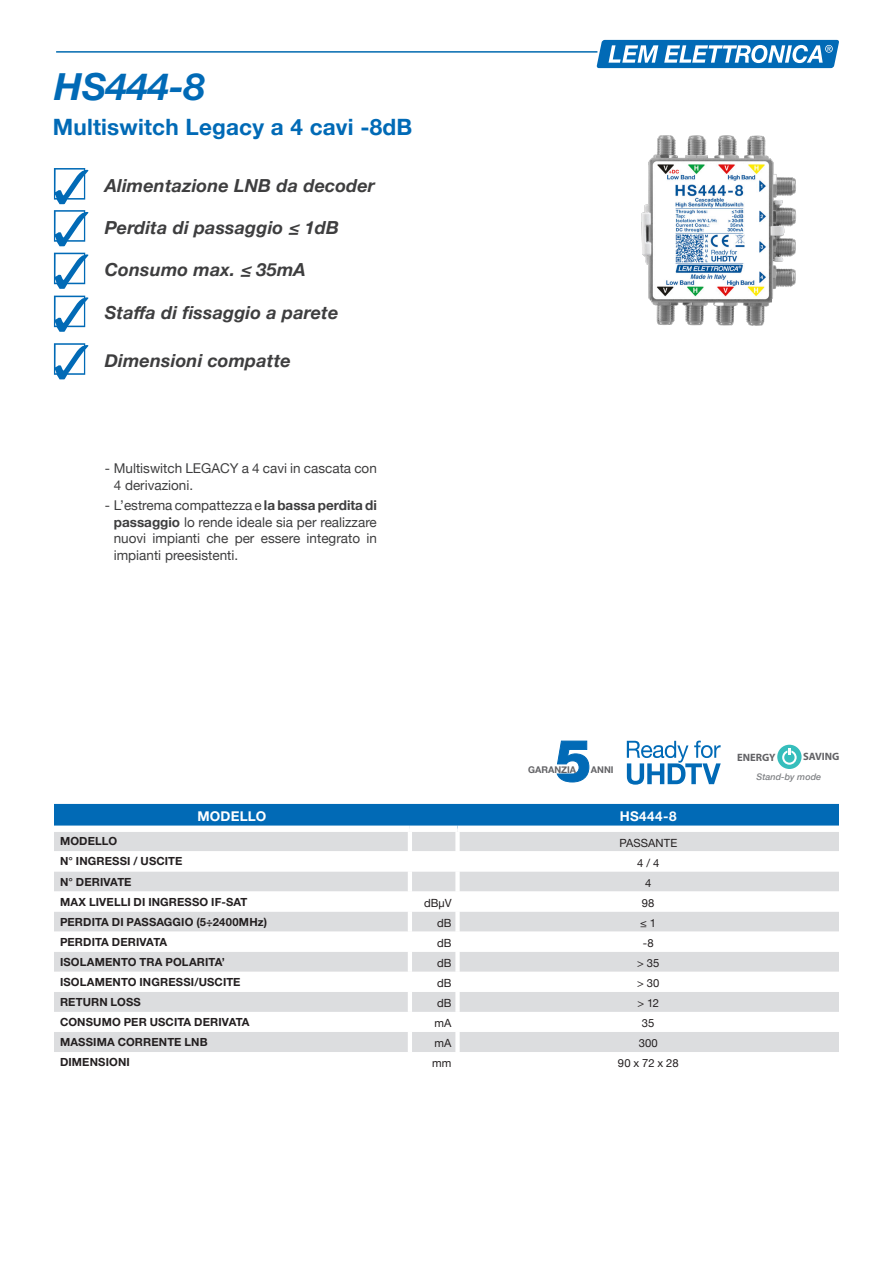
<style>
.page{position:relative;width:893px;height:1263px;background:#fff}
.page>*{position:absolute;margin:0;border:0;box-sizing:border-box;transform-origin:0 0}
.CODICE_Prodotto_ITA{font:italic 700 37.5px "Helvetica Neue LT Std";color:#016ab6}
.Elenco_puntato{font:700 22.5px "Helvetica Neue";letter-spacing:.01em;color:#016ab6}
.t1{font:italic 700 18px "Helvetica Neue";letter-spacing:.01em;color:#3e3e3f}
.Elenco_puntato_EN{font:13.5px/16.5px "Helvetica Neue";color:#3e3e3f}
.Intestazione_Tabelle_Codice{font:700 13.5px "Helvetica Neue LT Std";letter-spacing:.015em;color:#fff}
.Grassetto_Tabelle_ITA{font:700 11.25px "Helvetica Neue LT Std";letter-spacing:.01em;color:#231f20}
.Descriz_Tabelle_ITA{font:11.25px "Helvetica Neue";letter-spacing:.005em;color:#231f20}
.Colonna_dB_Dx{font:11.25px "Helvetica Neue";letter-spacing:.005em;color:#231f20}
.Descriz_Tabelle_EN{font:11.25px "Helvetica Neue";color:#231f20}
.t2{font:700 10.65px "Myriad Pro";color:#636366}
.t3{font:700 9.3px "Helvetica Neue";color:#636366}
.t4{font:italic 500 9px "Helvetica Neue";color:#808285}
.s1{font-weight:700}
</style>
<div class="page">
<svg style="left:596px;top:40px;width:243px;height:28px"></svg>
<hr style="left:56px;top:51px;width:541px;height:2px;background:#016aaf">
<div style="left:777px;top:745px;width:24px;height:24px;background:#36bebc;border-radius:50%"></div>
<svg style="left:782px;top:748px;width:15px;height:17px"></svg>
<svg style="left:627px;top:740px;width:94px;height:45px"></svg>
<svg style="left:557px;top:741px;width:32px;height:41px"></svg>
<svg style="left:54px;top:168px;width:34px;height:36px"></svg>
<svg style="left:54px;top:210px;width:34px;height:36px"></svg>
<svg style="left:54px;top:296px;width:34px;height:36px"></svg>
<svg style="left:54px;top:343px;width:34px;height:36px"></svg>
<svg style="left:54px;top:253px;width:34px;height:36px"></svg>
<img style="left:641px;top:135px;width:155px;height:191px">
<div style="left:54px;top:804px;width:785px;height:21px;background:#016ab6"></div>
<div style="left:54px;top:832px;width:785px;height:19px;background:#dcdddf"></div>
<svg style="left:54px;top:871px;width:785px;height:181px;fill:#dcdddf"></svg>
<hr style="left:408px;top:832px;width:4px;height:19px;background:#fff">
<div style="left:455px;top:832px;width:5px;height:19px;background:#fff"></div>
<hr style="left:408px;top:871px;width:4px;height:20px;background:#fff">
<div style="left:455px;top:871px;width:5px;height:20px;background:#fff"></div>
<hr style="left:408px;top:891px;width:4px;height:20px;background:#fff">
<div style="left:455px;top:891px;width:5px;height:20px;background:#fff"></div>
<hr style="left:408px;top:911px;width:4px;height:21px;background:#fff">
<div style="left:455px;top:911px;width:5px;height:21px;background:#fff"></div>
<hr style="left:408px;top:932px;width:4px;height:20px;background:#fff">
<div style="left:455px;top:932px;width:5px;height:20px;background:#fff"></div>
<hr style="left:408px;top:952px;width:4px;height:20px;background:#fff">
<div style="left:455px;top:952px;width:5px;height:20px;background:#fff"></div>
<hr style="left:408px;top:972px;width:4px;height:20px;background:#fff">
<div style="left:455px;top:972px;width:5px;height:20px;background:#fff"></div>
<hr style="left:408px;top:992px;width:4px;height:20px;background:#fff">
<div style="left:455px;top:992px;width:5px;height:20px;background:#fff"></div>
<hr style="left:408px;top:1012px;width:4px;height:20px;background:#fff">
<div style="left:455px;top:1012px;width:5px;height:20px;background:#fff"></div>
<hr style="left:408px;top:1032px;width:4px;height:20px;background:#fff">
<div style="left:455px;top:1032px;width:5px;height:20px;background:#fff"></div>
<p class="CODICE_Prodotto_ITA" style="left:54px;top:64px;width:152px">HS444-8</p>
<p class="Elenco_puntato" style="left:53px;top:110px;width:361px">Multiswitch Legacy a 4 cavi -8dB</p>
<p class="t1" style="left:105px;top:171px;width:272px">Alimentazione LNB da decoder</p>
<p class="t1" style="left:105px;top:213px;width:236px">Perdita di passaggio ≤ 1dB</p>
<p class="t1" style="left:105px;top:256px;width:203px">Consumo max. ≤ 35mA</p>
<p class="t1" style="left:105px;top:299px;width:235px">Staffa di fissaggio a parete</p>
<p class="t1" style="left:105px;top:346px;width:188px">Dimensioni compatte</p>
<p class="Elenco_puntato_EN" style="left:114px;top:461px;width:265px;text-indent:-9px">- Multiswitch LEGACY a 4 cavi in cascata con<br>4 derivazioni.</p>
<p class="Elenco_puntato_EN" style="left:114px;top:498px;width:265px;text-align:justify;text-indent:-9px">- L’estrema compattezza e <span class="s1">la bassa perdita di passaggio</span> lo rende ideale sia per realizzare nuovi impianti che per essere integrato in impianti preesistenti.</p>
<p class="t3" style="left:528px;top:762px;width:50px">GARANZIA</p>
<p class="t3" style="left:591px;top:762px;width:24px">ANNI</p>
<p class="Intestazione_Tabelle_Codice" style="left:197px;top:808px;width:70px">MODELLO</p>
<p class="Intestazione_Tabelle_Codice" style="left:620px;top:808px;width:58px">HS444-8</p>
<p class="Grassetto_Tabelle_ITA" style="left:60px;top:834px;width:59px">MODELLO</p>
<p class="Descriz_Tabelle_ITA" style="left:619px;top:834px;width:59px">PASSANTE</p>
<p class="Grassetto_Tabelle_ITA" style="left:60px;top:854px;width:124px">N° INGRESSI / USCITE</p>
<p class="Descriz_Tabelle_ITA" style="left:637px;top:854px;width:24px">4 / 4</p>
<p class="Grassetto_Tabelle_ITA" style="left:60px;top:874px;width:73px">N° DERIVATE</p>
<p class="Descriz_Tabelle_ITA" style="left:645px;top:875px;width:8px">4</p>
<p class="Grassetto_Tabelle_ITA" style="left:60px;top:894px;width:189px">MAX LIVELLI DI INGRESSO IF-SAT</p>
<p class="Colonna_dB_Dx" style="left:424px;top:895px;width:29px">dBµV</p>
<p class="Descriz_Tabelle_ITA" style="left:642px;top:895px;width:14px">98</p>
<p class="Grassetto_Tabelle_ITA" style="left:60px;top:915px;width:209px">PERDITA DI PASSAGGIO (5÷2400MHz)</p>
<p class="Colonna_dB_Dx" style="left:437px;top:915px;width:16px">dB</p>
<p class="Descriz_Tabelle_ITA" style="left:640px;top:915px;width:17px">≤ 1</p>
<p class="Grassetto_Tabelle_ITA" style="left:60px;top:935px;width:109px">PERDITA DERIVATA</p>
<p class="Colonna_dB_Dx" style="left:437px;top:935px;width:16px">dB</p>
<p class="Descriz_Tabelle_ITA" style="left:643px;top:935px;width:12px">-8</p>
<p class="Grassetto_Tabelle_ITA" style="left:60px;top:955px;width:167px">ISOLAMENTO TRA POLARITA’</p>
<p class="Colonna_dB_Dx" style="left:437px;top:955px;width:16px">dB</p>
<p class="Descriz_Tabelle_ITA" style="left:637px;top:955px;width:24px">&gt; 35</p>
<p class="Grassetto_Tabelle_ITA" style="left:60px;top:975px;width:182px">ISOLAMENTO INGRESSI/USCITE</p>
<p class="Colonna_dB_Dx" style="left:437px;top:975px;width:16px">dB</p>
<p class="Descriz_Tabelle_ITA" style="left:637px;top:975px;width:24px">&gt; 30</p>
<p class="Grassetto_Tabelle_ITA" style="left:60px;top:995px;width:82px">RETURN LOSS</p>
<p class="Colonna_dB_Dx" style="left:437px;top:995px;width:16px">dB</p>
<p class="Descriz_Tabelle_ITA" style="left:637px;top:995px;width:23px">&gt; 12</p>
<p class="Grassetto_Tabelle_ITA" style="left:60px;top:1015px;width:191px">CONSUMO PER USCITA DERIVATA</p>
<p class="Colonna_dB_Dx" style="left:434px;top:1015px;width:19px">mA</p>
<p class="Descriz_Tabelle_EN" style="left:642px;top:1015px;width:14px">35</p>
<p class="Grassetto_Tabelle_ITA" style="left:60px;top:1035px;width:149px">MASSIMA CORRENTE LNB</p>
<p class="Colonna_dB_Dx" style="left:434px;top:1035px;width:19px">mA</p>
<p class="Descriz_Tabelle_EN" style="left:639px;top:1035px;width:21px">300</p>
<p class="Grassetto_Tabelle_ITA" style="left:60px;top:1055px;width:71px">DIMENSIONI</p>
<p class="Colonna_dB_Dx" style="left:432px;top:1055px;width:21px">mm</p>
<p class="Descriz_Tabelle_ITA" style="left:618px;top:1055px;width:62px">90 x 72 x 28</p>
<p class="t2" style="left:737px;top:750px;width:40px">ENERGY</p>
<p class="t2" style="left:803px;top:750px;width:38px">SAVING</p>
<p class="t4" style="left:757px;top:769px;width:66px">Stand-by mode</p>
</div>
